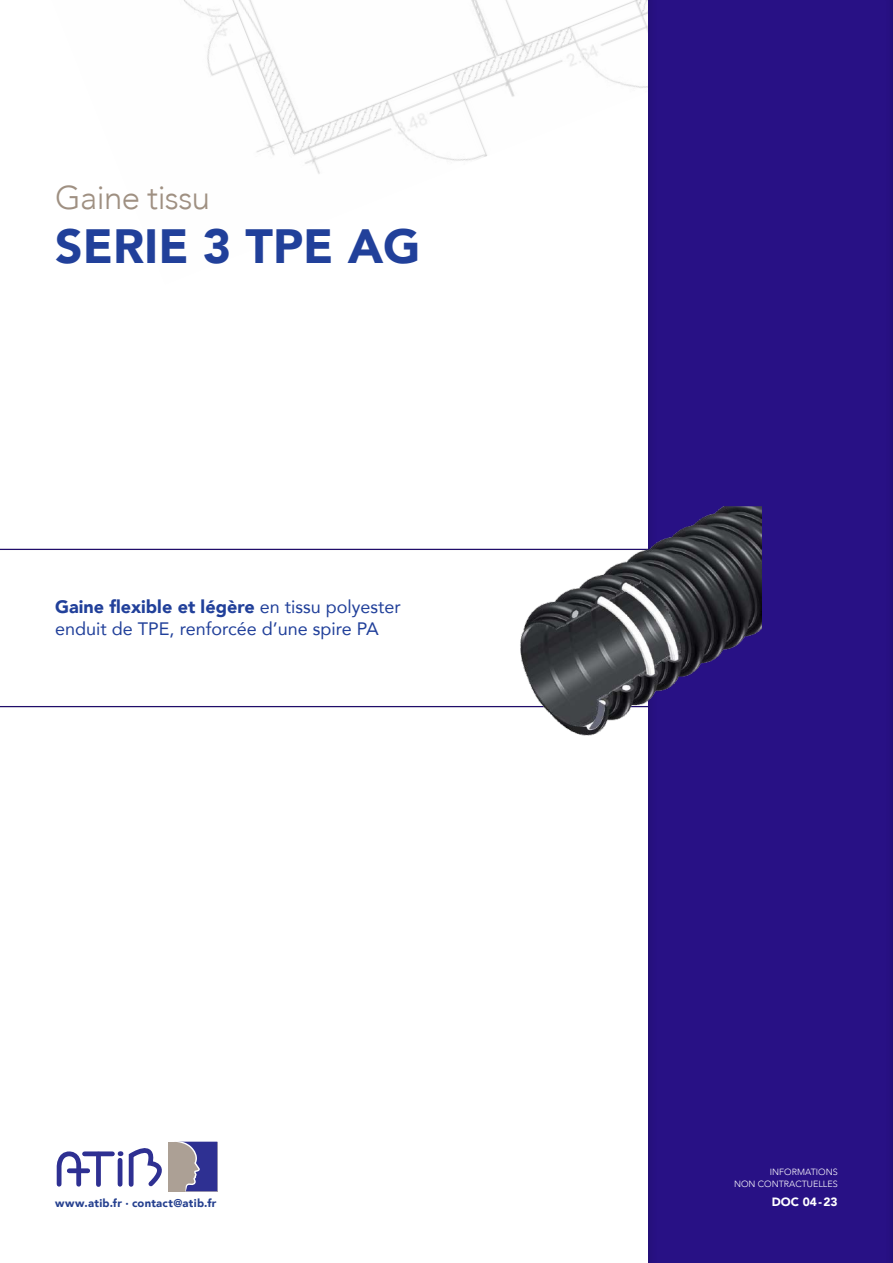
<style>
.page{position:relative;width:893px;height:1263px;background:#fff}
.page>*{position:absolute;margin:0;border:0;box-sizing:border-box;transform-origin:0 0}
.t1{font:900 48px "Avenir";color:#21409a}
.t2{font:300 33px "Avenir";letter-spacing:-.02em;color:#9f9082}
.t3{font:18px/21.6px "Avenir";color:#21409a}
.t4{font:900 12px "Avenir";color:#fff}
.t5{font:900 11.25px "Avenir";letter-spacing:.025em;color:#25408f}
.t6{font:300 9px/12px "Avenir";color:#fff;text-align:right}
.s1{font-weight:900}
</style>
<div class="page">
<img style="left:184px;top:0;width:462px;height:174px">
<div style="left:646px;top:0;width:247px;height:1263px;background:#000;opacity:.2"></div>
<svg style="left:56px;top:1153px;width:28px;height:34px"></svg>
<div style="left:69px;top:1168px;width:19px;height:5px;background:#2e3092"></div>
<div style="left:96px;top:1154px;width:5px;height:30px;background:#2e3092"></div>
<div style="left:85px;top:1151px;width:27px;height:5px;background:#2e3092"></div>
<hr style="left:118px;top:1160px;width:4px;height:24px;background:#2e3092">
<svg style="left:120px;top:1141px;width:97px;height:51px"></svg>
<hr style="left:0;top:547px;width:649px;height:4px;background:#000;opacity:.2">
<hr style="left:0;top:704px;width:649px;height:4px;background:#000;opacity:.2">
<img style="left:499px;top:506px;width:263px;height:247px">
<h2 class="t2" style="left:55px;top:178px;width:156px">Gaine tissu</h2>
<h1 class="t1" style="left:55px;top:205px;width:367px">SERIE 3 TPE AG</h1>
<p class="t3" style="left:55px;top:596px;width:347px"><span class="s1">Gaine flexible et légère</span> en tissu polyester enduit de TPE, renforcée d’une spire PA</p>
<p class="t6" style="left:734px;top:1166px;width:105px">INFORMATIONS<br>NON CONTRACTUELLES</p>
<p class="t5" style="left:55px;top:1193px;width:163px">www.atib.fr · contact@atib.fr</p>
<p class="t4" style="left:772px;top:1192px;width:67px">DOC 04-23</p>
</div>
